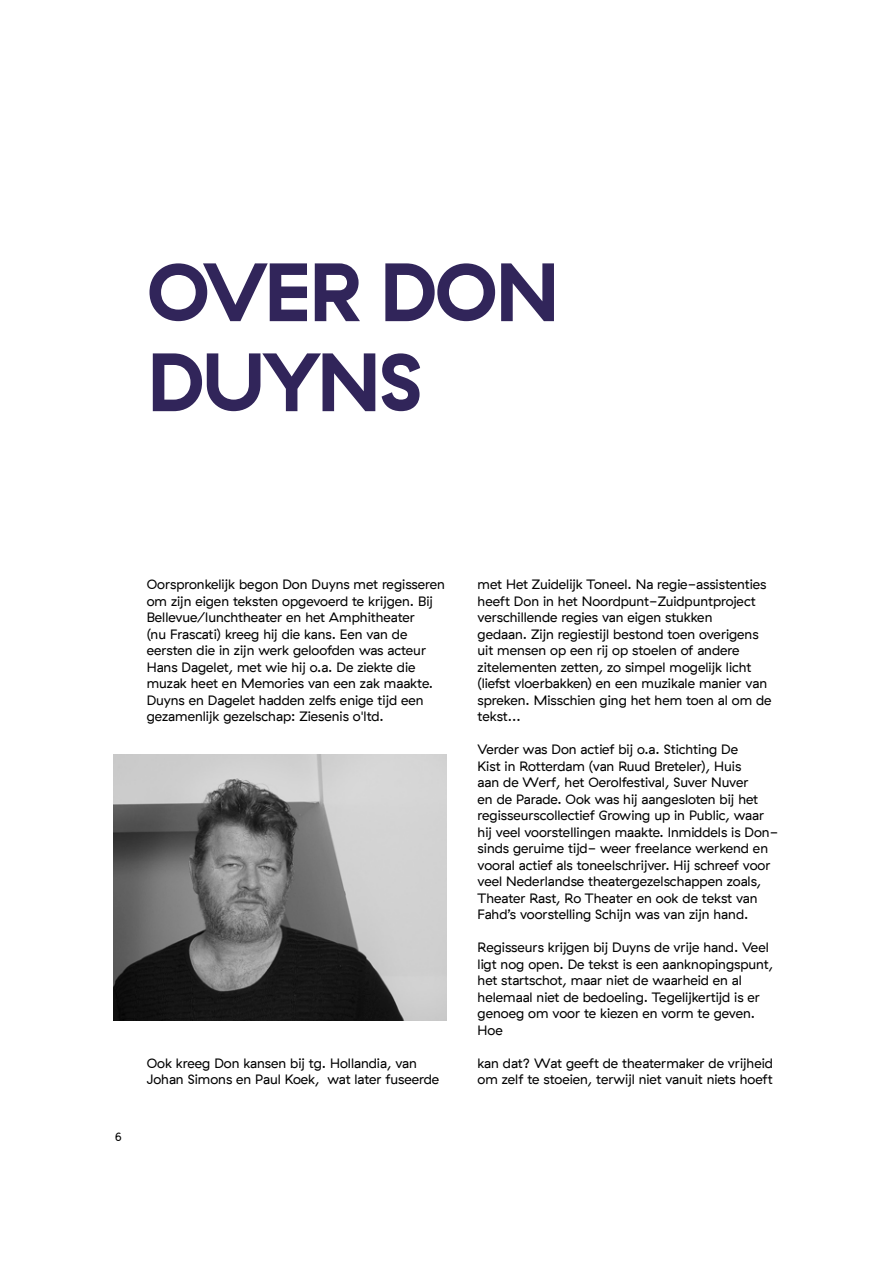
<style>
.page{position:relative;width:893px;height:1263px;background:#fff}
.page>*{position:absolute;margin:0;border:0;box-sizing:border-box;transform-origin:0 0}
.t1{font:700 82.5px/90px "GT Haptik";letter-spacing:-.035em;color:#31255a}
.t2{font:13.5px/16.5px "GT Haptik";color:#000}
.t3{font:12px "GT Haptik";color:#000}
</style>
<div class="page">
<img style="left:113px;top:755px;width:333px;height:266px">
<h1 class="t1" style="left:147px;top:247px;width:415px">OVER DON<br>DUYNS</h1>
<p class="t2" style="left:147px;top:576px;width:300px">Oorspronkelijk begon Don Duyns met regisseren om zijn eigen teksten opgevoerd te krijgen. Bij Bellevue/lunchtheater en het Amphitheater<br>(nu Frascati) kreeg hij die kans. Een van de eersten die in zijn werk geloofden was acteur Hans Dagelet, met wie hij o.a. De ziekte die muzak heet en Memories van een zak maakte.<br>Duyns en Dagelet hadden zelfs enige tijd een gezamenlijk gezelschap: Ziesenis o'ltd.</p>
<p class="t3" style="left:115px;top:1129px;width:9px">6</p>
<p class="t2" style="left:147px;top:1055px;width:294px">Ook kreeg Don kansen bij tg. Hollandia, van<br>Johan Simons en Paul Koek, wat later fuseerde</p>
<p class="t2" style="left:478px;top:576px;width:296px">met Het Zuidelijk Toneel. Na regie-assistenties heeft Don in het Noordpunt-Zuidpuntproject verschillende regies van eigen stukken<br>gedaan. Zijn regiestijl bestond toen overigens uit mensen op een rij op stoelen of andere zitelementen zetten, zo simpel mogelijk licht (liefst vloerbakken) en een muzikale manier van spreken. Misschien ging het hem toen al om de tekst...</p>
<p class="t2" style="left:478px;top:741px;width:302px">Verder was Don actief bij o.a. Stichting De<br>Kist in Rotterdam (van Ruud Breteler), Huis<br>aan de Werf, het Oerolfestival, Suver Nuver<br>en de Parade. Ook was hij aangesloten bij het regisseurscollectief Growing up in Public, waar hij veel voorstellingen maakte. Inmiddels is Don&shy;sinds geruime tijd- weer freelance werkend en vooral actief als toneelschrijver. Hij schreef voor veel Nederlandse theatergezelschappen zoals, Theater Rast, Ro Theater en ook de tekst van Fahd’s voorstelling Schijn was van zijn hand.</p>
<p class="t2" style="left:478px;top:939px;width:297px">Regisseurs krijgen bij Duyns de vrije hand. Veel ligt nog open. De tekst is een aanknopingspunt, het startschot, maar niet de waarheid en al helemaal niet de bedoeling. Tegelijkertijd is er genoeg om voor te kiezen en vorm te geven.<br>Hoe</p>
<p class="t2" style="left:478px;top:1055px;width:297px">kan dat? Wat geeft de theatermaker de vrijheid om zelf te stoeien, terwijl niet vanuit niets hoeft</p>
</div>
